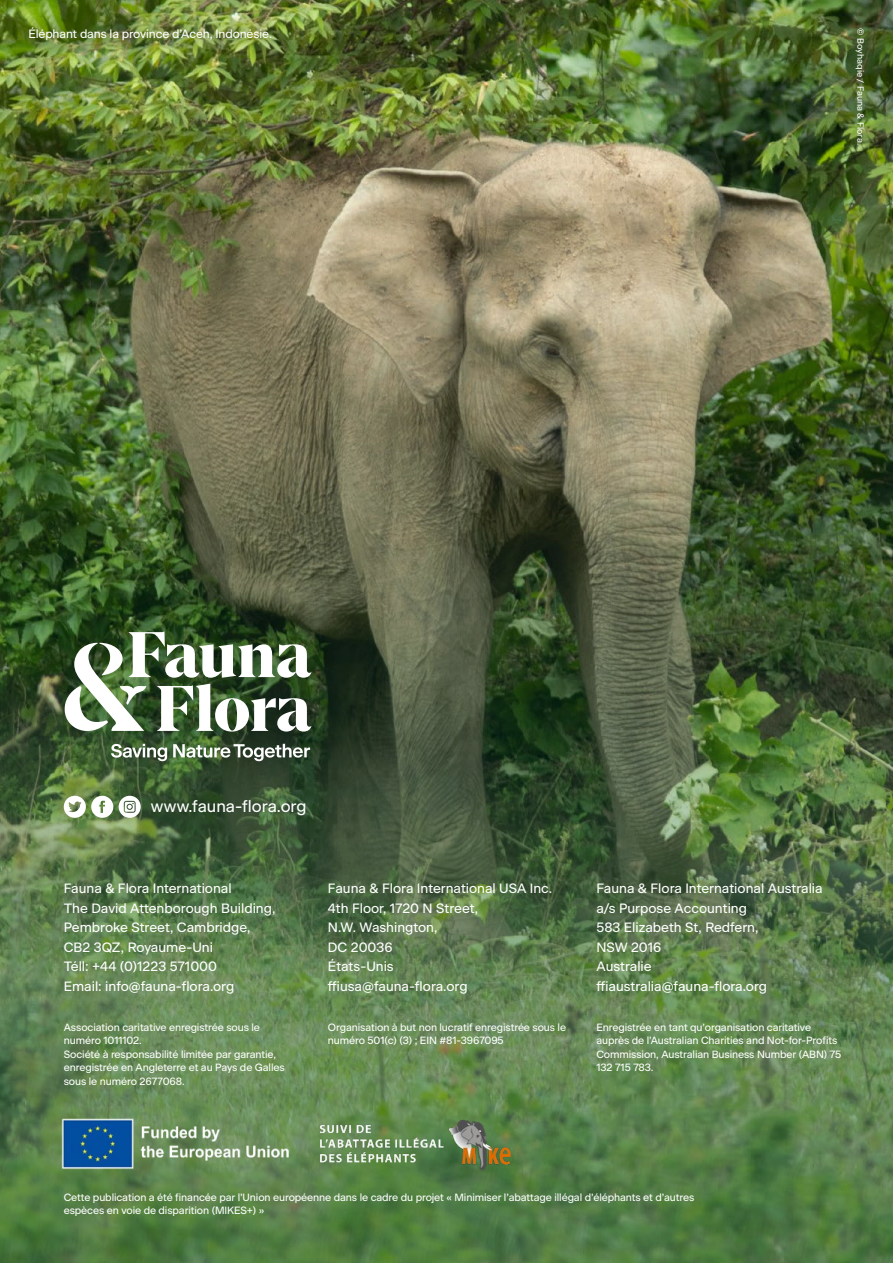
<style>
.page{position:relative;width:893px;height:1263px;background:#fff}
.page>*{position:absolute;margin:0;border:0;box-sizing:border-box;transform-origin:0 0}
.t1{font:16.5px "Beausite Classic";color:#fff}
.t2{font:13.5px "Beausite Classic";color:#fff}
.Aimee__Image_captions{font:12px "Beausite Classic";letter-spacing:-.01em;color:#fff}
.t3{font:10.5px/13.5px "Beausite Classic";letter-spacing:-.01em;color:#fff}
.t4{font:9px "Beausite Classic";color:#fff}
</style>
<div class="page">
<img style="left:0;top:0;width:893px;height:1263px">
<svg style="left:64px;top:631px;width:247px;height:130px"></svg>
<svg style="left:64px;top:796px;width:49px;height:22px"></svg>
<svg style="left:119px;top:796px;width:22px;height:22px"></svg>
<img style="left:311px;top:1117px;width:209px;height:54px">
<img style="left:58px;top:1118px;width:239px;height:51px">
<img style="left:13px;top:13px;width:273px;height:42px">
<p class="Aimee__Image_captions" style="left:28px;top:25px;width:245px">Éléphant dans la province d’Aceh, Indonésie.</p>
<p class="t4" style="left:867px;top:28px;width:118px;rotate:90deg">© Boyhaqie / Fauna &amp; Flora.</p>
<p class="t1" style="left:151px;top:794px;width:157px">www.fauna-flora.org</p>
<p class="t2" style="left:64px;top:878px;width:169px">Fauna &amp; Flora International</p>
<p class="t2" style="left:64px;top:898px;width:213px">The David Attenborough Building,</p>
<p class="t2" style="left:64px;top:917px;width:188px">Pembroke Street, Cambridge,</p>
<p class="t2" style="left:64px;top:937px;width:151px">CB2 3QZ, Royaume-Uni</p>
<p class="t2" style="left:64px;top:956px;width:155px">Téll: +44 (0)1223 571000</p>
<p class="t2" style="left:64px;top:976px;width:172px">Email: info@fauna-flora.org</p>
<p class="t3" style="left:64px;top:1019px;width:198px">Association caritative enregistrée sous le numéro 1011102.</p>
<p class="t3" style="left:64px;top:1046px;width:222px">Société à responsabilité limitée par garantie, enregistrée en Angleterre et au Pays de Galles sous le numéro 2677068.</p>
<p class="t2" style="left:328px;top:878px;width:226px">Fauna &amp; Flora International USA Inc.</p>
<p class="t2" style="left:328px;top:898px;width:152px">4th Floor, 1720 N Street,</p>
<p class="t2" style="left:328px;top:917px;width:111px">N.W. Washington,</p>
<p class="t2" style="left:328px;top:937px;width:66px">DC 20036</p>
<p class="t2" style="left:328px;top:956px;width:67px">États-Unis</p>
<p class="t2" style="left:328px;top:976px;width:141px">ffiusa@fauna-flora.org</p>
<p class="t3" style="left:328px;top:1019px;width:240px">Organisation à but non lucratif enregistrée sous le numéro 501(c) (3) ; EIN #81-3967095</p>
<p class="t2" style="left:596px;top:878px;width:228px">Fauna &amp; Flora International Australia</p>
<p class="t2" style="left:596px;top:898px;width:152px">a/s Purpose Accounting</p>
<p class="t2" style="left:596px;top:917px;width:164px">583 Elizabeth St, Redfern,</p>
<p class="t2" style="left:596px;top:937px;width:67px">NSW 2016</p>
<p class="t2" style="left:596px;top:956px;width:57px">Australie</p>
<p class="t2" style="left:596px;top:976px;width:172px">ffiaustralia@fauna-flora.org</p>
<p class="t3" style="left:596px;top:1019px;width:246px">Enregistrée en tant qu’organisation caritative auprès de l’Australian Charities and Not-for-Profits Commission, Australian Business Number (ABN) 75<br>132 715 783.</p>
<p class="t3" style="left:64px;top:1189px;width:632px">Cette publication a été financée par l’Union européenne dans le cadre du projet « Minimiser l’abattage illégal d’éléphants et d’autres espèces en voie de disparition (MIKES+) »</p>
</div>
